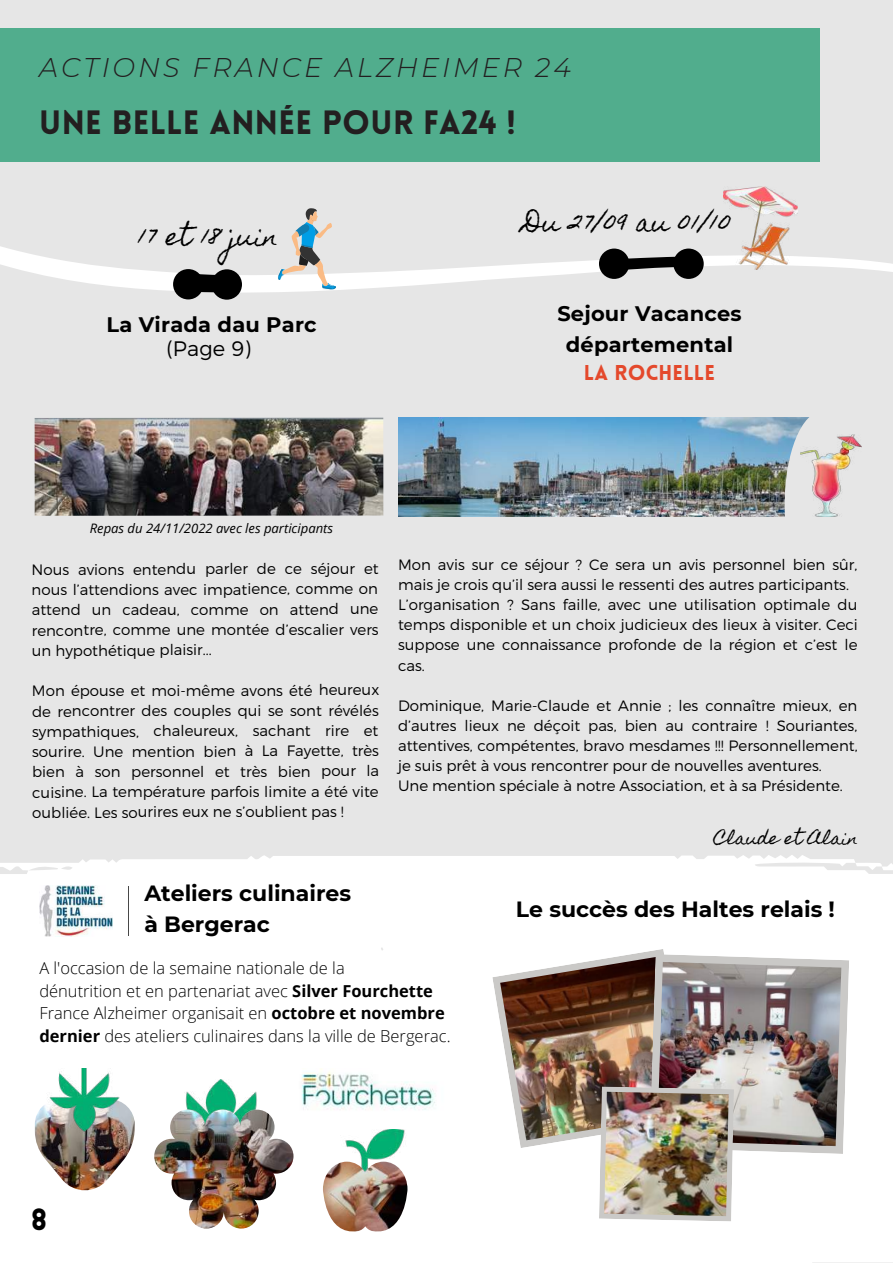
<style>
.page{position:relative;width:893px;height:1264px;background:#fff}
.page>*{position:absolute;margin:0;border:0;box-sizing:border-box;transform-origin:0 0}
.t1{font:900 33px "Lovelo";letter-spacing:.01em;color:#231f20}
.t2{font:900 30px "Lovelo";color:#000}
.t3{font:italic 300 27px "Montserrat";letter-spacing:.11em;color:#231f20}
.t4{font:24px "Homemade Apple";letter-spacing:.01em;color:#000}
.t5{font:700 22.05px/31.5px "Montserrat";color:#000}
.t6{font:700 21px/31.5px "Montserrat";letter-spacing:.01em;color:#000;text-align:center}
.t7{font:900 21px "Lovelo";letter-spacing:.01em;color:#e4492c}
.t8{font:300 21px "Montserrat";color:#000}
.t9{font:300 16.5px/22.5px "Open Sans";color:#000}
.t10{font:16.5px "Homemade Apple";color:#000}
.t11{font:300 15px/20.2px "Montserrat";color:#000;text-align:justify}
.t12{font:italic 13.05px "Open Sans";color:#000}
.s1{font-weight:700}
</style>
<div class="page">
<svg style="left:867px;top:872px;width:25px;height:1px"></svg>
<img style="left:39px;top:885px;width:73px;height:51px">
<svg style="left:128px;top:886px;width:1px;height:49px"></svg>
<img style="left:35px;top:1068px;width:100px;height:122px">
<img style="left:323px;top:1129px;width:84px;height:102px">
<img style="left:154px;top:1079px;width:139px;height:149px">
<img style="left:288px;top:1068px;width:147px;height:43px">
<div style="left:0;top:0;width:892px;height:872px;background:#e6e6e6"></div>
<div style="left:173px;top:269px;width:30px;height:30px;background:#000;border-radius:50%"></div>
<div style="left:599px;top:248px;width:30px;height:31px;background:#000;border-radius:50%"></div>
<div style="left:673px;top:248px;width:30px;height:31px;background:#000;border-radius:50%"></div>
<img style="left:35px;top:417px;width:348px;height:99px">
<img style="left:398px;top:417px;width:410px;height:99px">
<img style="left:492px;top:949px;width:357px;height:272px">
<svg style="left:613px;top:238px;width:77px;height:45px"></svg>
<svg style="left:277px;top:208px;width:59px;height:82px"></svg>
<div style="left:784px;top:411px;width:77px;height:188px;background:#e6e6e6;border-radius:50%"></div>
<img style="left:800px;top:434px;width:61px;height:82px">
<img style="left:723px;top:186px;width:74px;height:83px">
<div style="left:211px;top:269px;width:31px;height:31px;background:#000;border-radius:50%"></div>
<svg style="left:188px;top:258px;width:41px;height:46px"></svg>
<div style="left:0;top:28px;width:820px;height:134px;background:#51ad8d"></div>
<h3 class="t3" style="left:39px;top:51px;width:533px">ACTIONS FRANCE ALZHEIMER 24</h3>
<h1 class="t1" style="left:39px;top:109px;width:478px">UNE BELLE ANNÉE POUR FA24 !</h1>
<h3 class="t4" style="left:138px;top:223px;width:142px">17 et 18 juin</h3>
<h3 class="t6" style="left:107px;top:308px;width:211px">La Virada dau Parc</h3>
<h3 class="t8" style="left:166px;top:335px;width:86px">(Page 9)</h3>
<h3 class="t4" style="left:523px;top:208px;width:209px">Du 27/09 au 01/10</h3>
<h3 class="t6" style="left:557px;top:297px;width:186px">Sejour Vacances départemental</h3>
<h3 class="t7" style="left:584px;top:364px;width:133px">LA ROCHELLE</h3>
<p class="t12" style="left:90px;top:519px;width:245px">Repas du 24/11/2022 avec les participants</p>
<p class="t11" style="left:32px;top:558px;width:348px">Nous avions entendu parler de ce séjour et nous l’attendions avec impatience, comme on attend un cadeau, comme on attend une rencontre, comme une montée d’escalier vers un hypothétique plaisir...</p>
<p class="t11" style="left:32px;top:679px;width:349px">Mon épouse et moi-même avons été heureux de rencontrer des couples qui se sont révélés sympathiques, chaleureux, sachant rire et sourire. Une mention bien à La Fayette, très bien à son personnel et très bien pour la cuisine. La température parfois limite a été vite oubliée. Les sourires eux ne s’oublient pas !</p>
<h3 class="t5" style="left:144px;top:877px;width:208px">Ateliers culinaires à Bergerac</h3>
<p class="t11" style="left:398px;top:554px;width:461px;text-align:left">Mon avis sur ce séjour ? Ce sera un avis personnel bien sûr, mais je crois qu’il sera aussi le ressenti des autres participants.<br>L’organisation ? Sans faille, avec une utilisation optimale du temps disponible et un choix judicieux des lieux à visiter. Ceci suppose une connaissance profonde de la région et c’est le cas.</p>
<p class="t11" style="left:398px;top:694px;width:461px;text-align:left">Dominique, Marie-Claude et Annie ; les connaître mieux, en d’autres lieux ne déçoit pas, bien au contraire ! Souriantes, attentives, compétentes, bravo mesdames !!! Personnellement, je suis prêt à vous rencontrer pour de nouvelles aventures.<br>Une mention spéciale à notre Association, et à sa Présidente.</p>
<p class="t10" style="left:714px;top:828px;width:145px">Claude et Alain</p>
<h3 class="t5" style="left:516px;top:892px;width:320px">Le succès des Haltes relais !</h3>
<p class="t9" style="left:39px;top:956px;width:412px">A l'occasion de la semaine nationale de la<br>dénutrition et en partenariat avec <span class="s1">Silver Fourchette </span>France Alzheimer organisait en <span class="s1">octobre et novembre dernier</span> des ateliers culinaires dans la ville de Bergerac.</p>
<h2 class="t2" style="left:32px;top:1207px;width:17px">8</h2>
</div>
